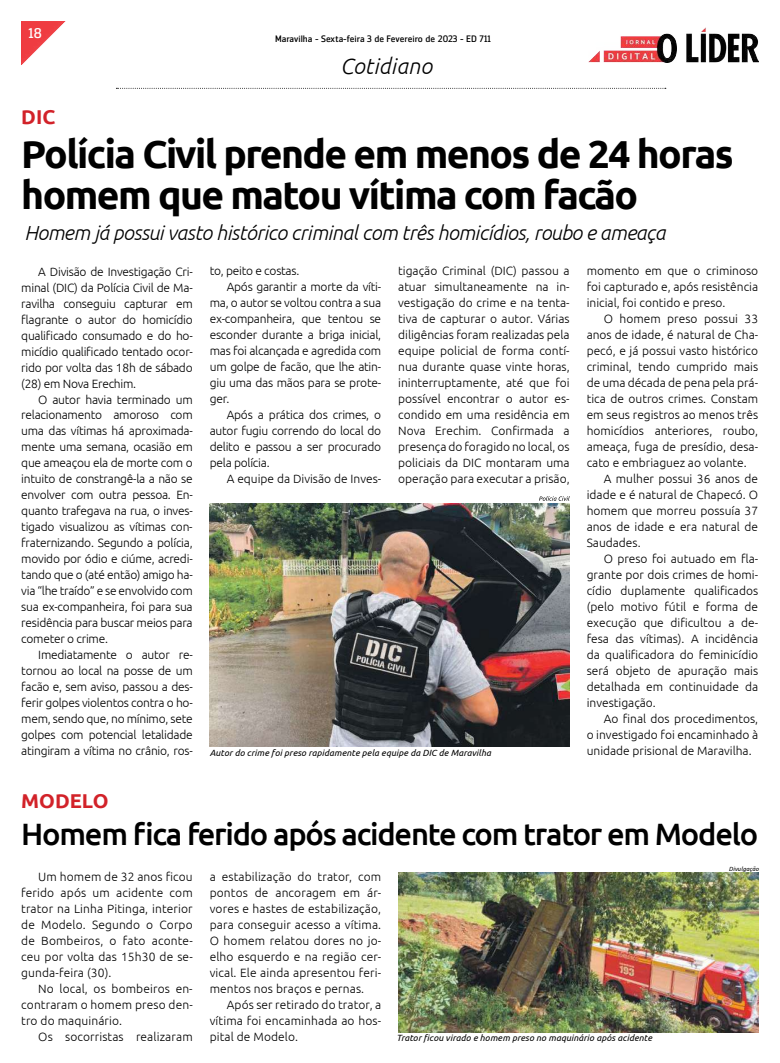
<style>
.page{position:relative;width:780px;height:1063px;background:#fff}
.page>*{position:absolute;margin:0;border:0;box-sizing:border-box;transform-origin:0 0}
.t1{font:700 39px/41px "Ubuntu";letter-spacing:-.04em;color:#000}
.t2{font:500 30.9px "Ubuntu";letter-spacing:-.04em;color:#000}
.t3{font:italic 300 22px "Ubuntu";letter-spacing:.01em;color:#000}
.t4{font:italic 300 20.3px "Ubuntu";letter-spacing:-.02em;color:#000}
.t5{font:700 20px "Ubuntu";color:#d22229}
.t6{font:14px "Zemestro Std";color:#fff}
.t7{font:300 12px/16px "Ubuntu";color:#000;text-align:justify}
.t8{font:300 12px "Ubuntu";letter-spacing:-.02em;color:#000}
.t9{font:9.3px "Zemestro Std";color:#000}
.t10{font:italic 9px "Ubuntu";letter-spacing:.01em;color:#000}
.t11{font:italic 6px "Ubuntu";letter-spacing:.01em;color:#000}
</style>
<div class="page">
<img style="left:21px;top:21px;width:44px;height:44px">
<img style="left:588px;top:27px;width:170px;height:36px">
<svg style="left:116px;top:88px;width:549px;height:1px"></svg>
<img style="left:210px;top:503px;width:359px;height:244px">
<svg style="left:539px;top:496px;width:30px;height:5px"></svg>
<img style="left:398px;top:872px;width:360px;height:160px">
<p class="t6" style="left:29px;top:24px;width:15px">18</p>
<p class="t9" style="left:275px;top:33px;width:217px">Maravilha - Sexta-feira 3 de Fevereiro de 2023 - ED 711</p>
<h3 class="t3" style="left:340px;top:53px;width:93px">Cotidiano</h3>
<h3 class="t5" style="left:21px;top:105px;width:36px">DIC</h3>
<h1 class="t1" style="left:21px;top:133px;width:714px">Polícia Civil prende em menos de 24 horas homem que matou vítima com facão</h1>
<h3 class="t4" style="left:25px;top:221px;width:642px">Homem já possui vasto histórico criminal com três homicídios, roubo e ameaça</h3>
<p class="t7" style="left:21px;top:263px;width:173px;text-indent:17px">A Divisão de Investigação Cri&shy;minal (DIC) da Polícia Civil de Ma&shy;ravilha conseguiu capturar em flagrante o autor do homicídio qualificado consumado e do ho&shy;micídio qualificado tentado ocor&shy;rido por volta das 18h de sábado (28) em Nova Erechim.</p>
<p class="t7" style="left:21px;top:391px;width:173px;text-indent:17px">O autor havia terminado um relacionamento amoroso com uma das vítimas há aproximada&shy;mente uma semana, ocasião em que ameaçou ela de morte com o intuito de constrangê-la a não se envolver com outra pessoa. En&shy;quanto trafegava na rua, o inves&shy;tigado visualizou as vítimas con&shy;fraternizando. Segundo a polícia, movido por ódio e ciúme, acredi&shy;tando que o (até então) amigo ha&shy;via “lhe traído” e se envolvido com sua ex-companheira, foi para sua residência para buscar meios para cometer o crime.</p>
<p class="t7" style="left:21px;top:647px;width:173px;text-indent:17px">Imediatamente o autor re&shy;tornou ao local na posse de um facão e, sem aviso, passou a des&shy;ferir golpes violentos contra o ho&shy;mem, sendo que, no mínimo, sete golpes com potencial letalidade atingiram a vítima no crânio, ros-</p>
<p class="t7" style="left:398px;top:263px;width:173px">tigação Criminal (DIC) passou a atuar simultaneamente na in&shy;vestigação do crime e na tenta&shy;tiva de capturar o autor. Várias diligências foram realizadas pela equipe policial de forma contí&shy;nua durante quase vinte horas, ininterruptamente, até que foi possível encontrar o autor es&shy;condido em uma residência em Nova Erechim. Confirmada a presença do foragido no local, os policiais da DIC montaram uma operação para executar a prisão,</p>
<p class="t7" style="left:586px;top:263px;width:173px">momento em que o criminoso foi capturado e, após resistência inicial, foi contido e preso.</p>
<p class="t8" style="left:210px;top:264px;width:91px">to, peito e costas.</p>
<p class="t8" style="left:227px;top:280px;width:156px">Após garantir a morte da víti-</p>
<p class="t8" style="left:210px;top:296px;width:173px">ma, o autor se voltou contra a sua</p>
<p class="t8" style="left:210px;top:312px;width:173px">ex-companheira, que tentou se</p>
<p class="t8" style="left:210px;top:328px;width:173px">esconder durante a briga inicial,</p>
<p class="t8" style="left:210px;top:344px;width:173px">mas foi alcançada e agredida com</p>
<p class="t8" style="left:210px;top:360px;width:173px">um golpe de facão, que lhe atin-</p>
<p class="t8" style="left:210px;top:376px;width:173px">giu uma das mãos para se prote-</p>
<p class="t7" style="left:210px;top:391px;width:21px">ger.</p>
<p class="t8" style="left:227px;top:408px;width:156px">Após a prática dos crimes, o</p>
<p class="t8" style="left:210px;top:424px;width:173px">autor fugiu correndo do local do</p>
<p class="t8" style="left:210px;top:440px;width:173px">delito e passou a ser procurado</p>
<p class="t8" style="left:210px;top:456px;width:61px">pela polícia.</p>
<p class="t7" style="left:227px;top:471px;width:156px">A equipe da Divisão de Inves-</p>
<p class="t7" style="left:603px;top:311px;width:156px">O homem preso possui 33</p>
<p class="t7" style="left:586px;top:327px;width:173px">anos de idade, é natural de Cha-</p>
<p class="t7" style="left:586px;top:343px;width:173px">pecó, e já possui vasto histórico</p>
<p class="t7" style="left:586px;top:359px;width:173px">criminal, tendo cumprido mais</p>
<p class="t7" style="left:586px;top:375px;width:173px">de uma década de pena pela prá-</p>
<p class="t7" style="left:586px;top:391px;width:173px">tica de outros crimes. Constam</p>
<p class="t7" style="left:586px;top:407px;width:173px">em seus registros ao menos três</p>
<p class="t7" style="left:586px;top:423px;width:173px">homicídios anteriores, roubo,</p>
<p class="t7" style="left:586px;top:439px;width:173px">ameaça, fuga de presídio, desa-</p>
<p class="t7" style="left:586px;top:455px;width:161px">cato e embriaguez ao volante.</p>
<p class="t7" style="left:603px;top:471px;width:156px">A mulher possui 36 anos de</p>
<p class="t7" style="left:586px;top:487px;width:173px">idade e é natural de Chapecó. O</p>
<p class="t7" style="left:586px;top:503px;width:173px">homem que morreu possuía 37</p>
<p class="t7" style="left:586px;top:519px;width:173px">anos de idade e era natural de</p>
<p class="t7" style="left:586px;top:535px;width:55px">Saudades.</p>
<p class="t7" style="left:603px;top:551px;width:156px">O preso foi autuado em fla-</p>
<p class="t7" style="left:586px;top:567px;width:173px">grante por dois crimes de homi-</p>
<p class="t7" style="left:586px;top:583px;width:173px">cídio duplamente qualificados</p>
<p class="t7" style="left:586px;top:599px;width:173px">(pelo motivo fútil e forma de</p>
<p class="t7" style="left:586px;top:615px;width:173px">execução que dificultou a de-</p>
<p class="t7" style="left:586px;top:631px;width:173px">fesa das vítimas). A incidência</p>
<p class="t7" style="left:586px;top:647px;width:173px">da qualificadora do feminicídio</p>
<p class="t7" style="left:586px;top:663px;width:173px">será objeto de apuração mais</p>
<p class="t7" style="left:586px;top:679px;width:173px">detalhada em continuidade da</p>
<p class="t7" style="left:586px;top:695px;width:71px">investigação.</p>
<p class="t7" style="left:603px;top:711px;width:156px">Ao final dos procedimentos,</p>
<p class="t7" style="left:586px;top:727px;width:173px">o investigado foi encaminhado à</p>
<p class="t10" style="left:210px;top:747px;width:283px">Autor do crime foi preso rapidamente pela equipe da DIC de Maravilha</p>
<p class="t7" style="left:586px;top:743px;width:166px">unidade prisional de Maravilha.</p>
<h3 class="t5" style="left:21px;top:789px;width:89px">MODELO</h3>
<h2 class="t2" style="left:21px;top:815px;width:738px">Homem fica ferido após acidente com trator em Modelo</h2>
<p class="t7" style="left:21px;top:868px;width:173px;text-indent:17px">Um homem de 32 anos ficou ferido após um acidente com trator na Linha Pitinga, interior de Modelo. Segundo o Corpo de Bombeiros, o fato aconte&shy;ceu por volta das 15h30 de se&shy;gunda-feira (30).</p>
<p class="t7" style="left:21px;top:980px;width:173px;text-indent:17px">No local, os bombeiros en&shy;contraram o homem preso den&shy;tro do maquinário.</p>
<p class="t7" style="left:38px;top:1028px;width:156px">Os socorristas realizaram</p>
<p class="t11" style="left:729px;top:865px;width:31px">Divulgação</p>
<p class="t7" style="left:210px;top:868px;width:173px">a estabilização do trator, com pontos de ancoragem em ár&shy;vores e hastes de estabilização, para conseguir acesso a vítima.<br>O homem relatou dores no jo&shy;elho esquerdo e na região cer&shy;vical. Ele ainda apresentou feri&shy;mentos nos braços e pernas.</p>
<p class="t7" style="left:210px;top:996px;width:173px;text-indent:17px">Após ser retirado do trator, a vítima foi encaminhada ao hos&shy;pital de Modelo.</p>
<p class="t10" style="left:396px;top:1033px;width:257px">Trator ficou virado e homem preso no maquinário após acidente</p>
</div>
